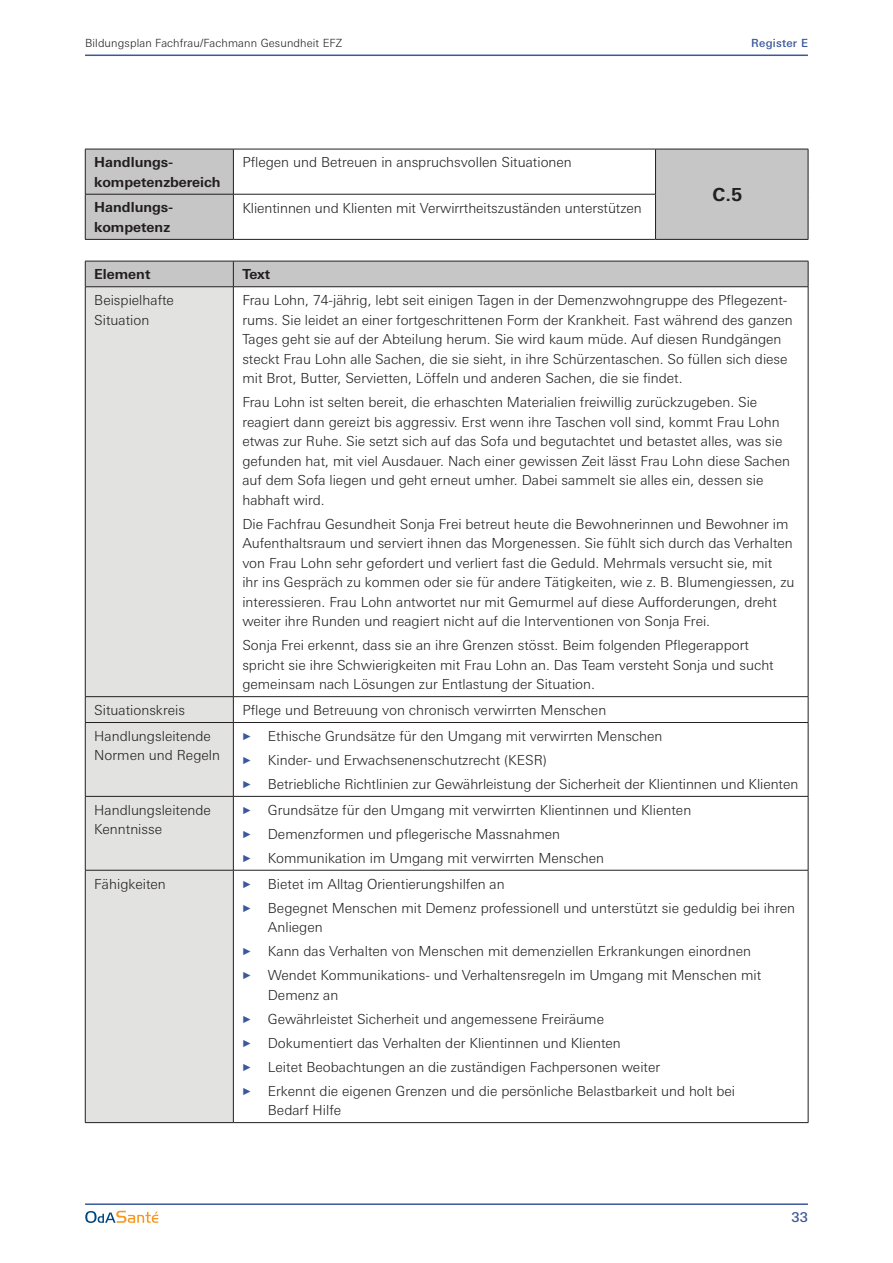
<style>
.page{position:relative;width:893px;height:1263px;background:#fff}
.page>*{position:absolute;margin:0;border:0;box-sizing:border-box;transform-origin:0 0}
.t1{font:700 18px "LT Univers Basic";color:#231f20}
.t2{font:300 13.8px/19.5px "LT Univers Basic";color:#231f20}
.t3{font:700 13.8px/19.5px "LT Univers Basic";color:#231f20}
.t4{font:500 13.5px "LT Univers Basic";color:#3b589a}
.t5{font:300 11.25px "LT Univers Basic";letter-spacing:.01em;color:#231f20}
.t6{font:500 11.25px "LT Univers Basic";letter-spacing:.02em;color:#3b589a}
.s1{font-family:"Linotype Tapestry Triangle";font-weight:400;font-size:9px;color:#3b589a}
</style>
<div class="page">
<hr style="left:85px;top:55px;width:723px;height:1px;background:#3b589a">
<hr style="left:85px;top:1203px;width:723px;height:2px;background:#3b589a">
<svg style="left:85px;top:1211px;width:73px;height:12px"></svg>
<svg style="left:86px;top:150px;width:722px;height:89px"></svg>
<hr style="left:655px;top:149px;width:153px;height:1px;background:#231f20">
<hr style="left:808px;top:149px;width:1px;height:45px;background:#231f20">
<hr style="left:85px;top:194px;width:148px;height:1px;background:#231f20">
<hr style="left:233px;top:194px;width:423px;height:1px;background:#231f20">
<hr style="left:808px;top:194px;width:1px;height:45px;background:#231f20">
<hr style="left:655px;top:239px;width:153px;height:1px;background:#231f20">
<hr style="left:85px;top:149px;width:148px;height:1px;background:#231f20">
<hr style="left:85px;top:149px;width:1px;height:45px;background:#231f20">
<hr style="left:233px;top:149px;width:422px;height:1px;background:#231f20">
<hr style="left:233px;top:149px;width:1px;height:45px;background:#231f20">
<hr style="left:655px;top:149px;width:1px;height:45px;background:#231f20">
<hr style="left:85px;top:194px;width:1px;height:45px;background:#231f20">
<hr style="left:233px;top:194px;width:1px;height:45px;background:#231f20">
<hr style="left:655px;top:194px;width:1px;height:45px;background:#231f20">
<hr style="left:85px;top:239px;width:148px;height:1px;background:#231f20">
<hr style="left:233px;top:239px;width:422px;height:1px;background:#231f20">
<div style="left:86px;top:287px;width:147px;height:835px;background:#e2e2e1"></div>
<hr style="left:233px;top:696px;width:575px;height:1px;background:#231f20">
<hr style="left:85px;top:722px;width:148px;height:1px;background:#231f20">
<hr style="left:233px;top:722px;width:575px;height:1px;background:#231f20">
<hr style="left:85px;top:796px;width:148px;height:1px;background:#231f20">
<hr style="left:233px;top:796px;width:575px;height:1px;background:#231f20">
<hr style="left:85px;top:870px;width:148px;height:1px;background:#231f20">
<hr style="left:233px;top:870px;width:575px;height:1px;background:#231f20">
<hr style="left:85px;top:1122px;width:148px;height:1px;background:#231f20">
<hr style="left:233px;top:1122px;width:575px;height:1px;background:#231f20">
<hr style="left:808px;top:287px;width:1px;height:409px;background:#231f20">
<svg style="left:808px;top:697px;width:1px;height:25px"></svg>
<hr style="left:808px;top:723px;width:1px;height:73px;background:#231f20">
<hr style="left:808px;top:796px;width:1px;height:74px;background:#231f20">
<hr style="left:808px;top:870px;width:1px;height:252px;background:#231f20">
<svg style="left:85px;top:697px;width:1px;height:25px"></svg>
<svg style="left:233px;top:697px;width:1px;height:25px"></svg>
<hr style="left:85px;top:723px;width:1px;height:73px;background:#231f20">
<hr style="left:233px;top:723px;width:1px;height:73px;background:#231f20">
<hr style="left:85px;top:796px;width:1px;height:74px;background:#231f20">
<hr style="left:233px;top:796px;width:1px;height:74px;background:#231f20">
<hr style="left:85px;top:870px;width:1px;height:252px;background:#231f20">
<hr style="left:233px;top:870px;width:1px;height:252px;background:#231f20">
<hr style="left:85px;top:287px;width:1px;height:409px;background:#231f20">
<hr style="left:233px;top:287px;width:1px;height:409px;background:#231f20">
<hr style="left:85px;top:696px;width:148px;height:1px;background:#231f20">
<div style="left:85px;top:261px;width:724px;height:26px;background:#c6c6c7"></div>
<hr style="left:85px;top:286px;width:148px;height:1px;background:#231f20">
<hr style="left:233px;top:286px;width:575px;height:1px;background:#231f20">
<p class="t5" style="left:85px;top:36px;width:259px">Bildungsplan Fachfrau/Fachmann Gesundheit EFZ</p>
<p class="t6" style="left:751px;top:36px;width:58px">Register E</p>
<p class="t3" style="left:94px;top:152px;width:128px">Handlungs&shy;kompetenzbereich</p>
<p class="t2" style="left:242px;top:153px;width:331px">Pflegen und Betreuen in anspruchsvollen Situationen</p>
<p class="t1" style="left:713px;top:184px;width:31px">C.5</p>
<p class="t3" style="left:94px;top:198px;width:80px">Handlungs&shy;kompetenz</p>
<p class="t2" style="left:242px;top:198px;width:401px">Klientinnen und Klienten mit Verwirrtheitszuständen unterstützen</p>
<p class="t3" style="left:94px;top:264px;width:58px">Element</p>
<p class="t3" style="left:242px;top:264px;width:29px">Text</p>
<p class="t2" style="left:94px;top:290px;width:81px">Beispielhafte<br>Situation</p>
<p class="t2" style="left:242px;top:290px;width:552px">Frau Lohn, 74-jährig, lebt seit einigen Tagen in der Demenzwohngruppe des Pflegezent&shy;rums. Sie leidet an einer fortgeschrittenen Form der Krankheit. Fast während des ganzen Tages geht sie auf der Abteilung herum. Sie wird kaum müde. Auf diesen Rundgängen steckt Frau Lohn alle Sachen, die sie sieht, in ihre Schürzentaschen. So füllen sich diese mit Brot, Butter, Servietten, Löffeln und anderen Sachen, die sie findet.</p>
<p class="t2" style="left:242px;top:392px;width:549px">Frau Lohn ist selten bereit, die erhaschten Materialien freiwillig zurückzugeben. Sie reagiert dann gereizt bis aggressiv. Erst wenn ihre Taschen voll sind, kommt Frau Lohn etwas zur Ruhe. Sie setzt sich auf das Sofa und begutachtet und betastet alles, was sie gefunden hat, mit viel Ausdauer. Nach einer gewissen Zeit lässt Frau Lohn diese Sachen auf dem Sofa liegen und geht erneut umher. Dabei sammelt sie alles ein, dessen sie habhaft wird.</p>
<p class="t2" style="left:242px;top:514px;width:554px">Die Fachfrau Gesundheit Sonja Frei betreut heute die Bewohnerinnen und Bewohner im Aufenthaltsraum und serviert ihnen das Morgenessen. Sie fühlt sich durch das Verhalten von Frau Lohn sehr gefordert und verliert fast die Geduld. Mehrmals versucht sie, mit<br>ihr ins Gespräch zu kommen oder sie für andere Tätigkeiten, wie z. B. Blumengiessen, zu interessieren. Frau Lohn antwortet nur mit Gemurmel auf diese Aufforderungen, dreht weiter ihre Runden und reagiert nicht auf die Interventionen von Sonja Frei.</p>
<p class="t2" style="left:242px;top:635px;width:533px">Sonja Frei erkennt, dass sie an ihre Grenzen stösst. Beim folgenden Pflegerapport spricht sie ihre Schwierigkeiten mit Frau Lohn an. Das Team versteht Sonja und sucht gemeinsam nach Lösungen zur Entlastung der Situation.</p>
<p class="t2" style="left:94px;top:700px;width:92px">Situationskreis</p>
<p class="t2" style="left:242px;top:700px;width:365px">Pflege und Betreuung von chronisch verwirrten Menschen</p>
<p class="t2" style="left:94px;top:726px;width:127px">Handlungsleitende<br>Normen und Regeln</p>
<p class="t2" style="left:242px;top:724px;width:557px;line-height:24px"><span class="s1">A</span> Ethische Grundsätze für den Umgang mit verwirrten Menschen<br><span class="s1">A</span> Kinder- und Erwachsenenschutzrecht (KESR)<br><span class="s1">A</span> Betriebliche Richtlinien zur Gewährleistung der Sicherheit der Klientinnen und Klienten</p>
<p class="t2" style="left:94px;top:800px;width:118px">Handlungsleitende<br>Kenntnisse</p>
<p class="t2" style="left:242px;top:798px;width:450px;line-height:24px"><span class="s1">A</span> Grundsätze für den Umgang mit verwirrten Klientinnen und Klienten<br><span class="s1">A</span> Demenzformen und pflegerische Massnahmen<br><span class="s1">A</span> Kommunikation im Umgang mit verwirrten Menschen</p>
<p class="t2" style="left:94px;top:874px;width:73px">Fähigkeiten</p>
<p class="t2" style="left:242px;top:871px;width:554px;line-height:24px"><span class="s1">A</span> Bietet im Alltag Orientierungshilfen an<br><span class="s1">A</span> Begegnet Menschen mit Demenz professionell und unterstützt sie geduldig bei ihren</p>
<p class="t2" style="left:242px;top:915px;width:520px;line-height:24px;text-indent:26px">Anliegen<br><span class="s1">A</span> Kann das Verhalten von Menschen mit demenziellen Erkrankungen einordnen<br><span class="s1">A</span> Wendet Kommunikations- und Verhaltensregeln im Umgang mit Menschen mit</p>
<p class="t2" style="left:242px;top:982px;width:494px;line-height:24px;text-indent:26px">Demenz an<br><span class="s1">A</span> Gewährleistet Sicherheit und angemessene Freiräume<br><span class="s1">A</span> Dokumentiert das Verhalten der Klientinnen und Klienten<br><span class="s1">A</span> Leitet Beobachtungen an die zuständigen Fachpersonen weiter<br><span class="s1">A</span> Erkennt die eigenen Grenzen und die persönliche Belastbarkeit und holt bei</p>
<p class="t2" style="left:268px;top:1100px;width:75px">Bedarf Hilfe</p>
<p class="t4" style="left:791px;top:1209px;width:18px">33</p>
</div>
